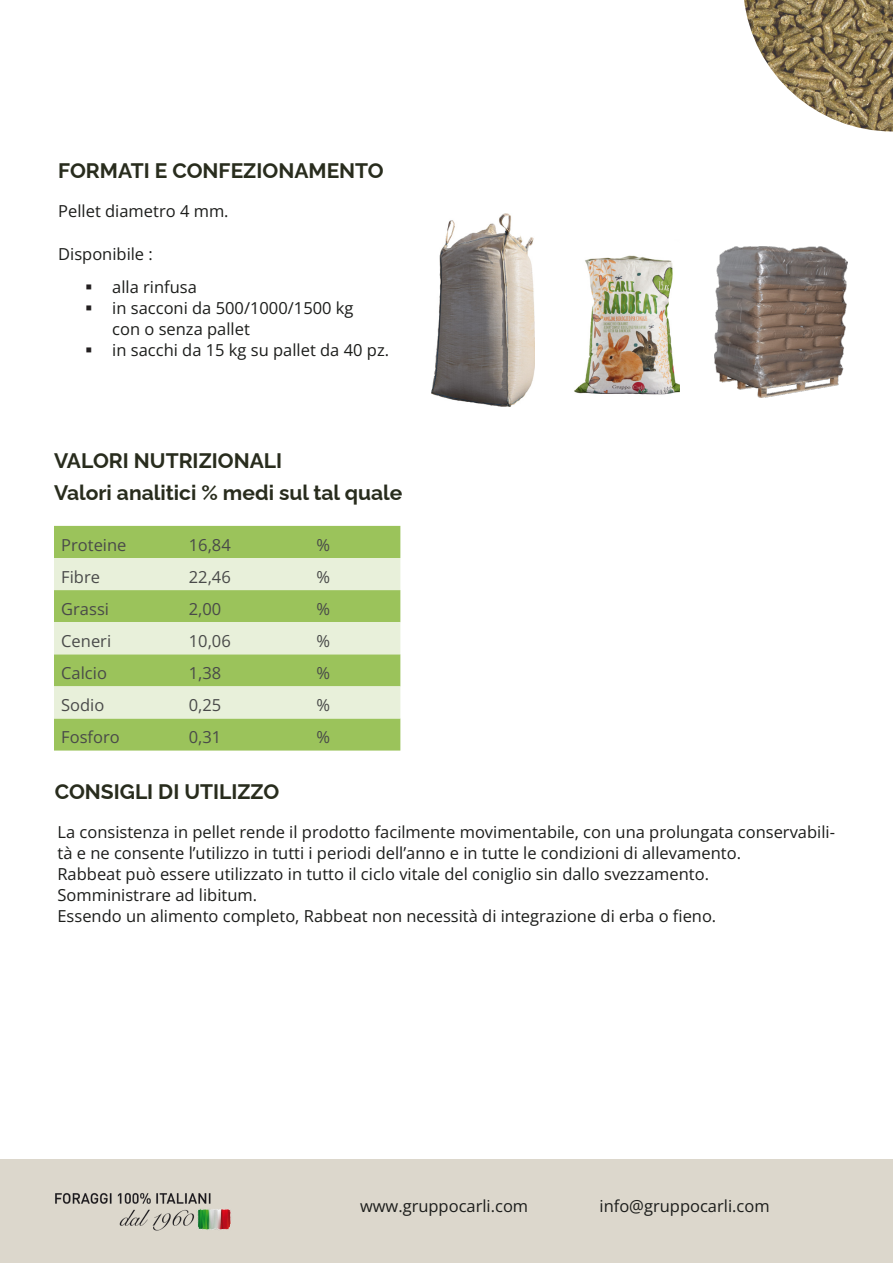
<style>
.page{position:relative;width:893px;height:1263px;background:#fff}
.page>*{position:absolute;margin:0;border:0;box-sizing:border-box;transform-origin:0 0}
.t1{font:700 21px "Raleway";color:#282c1d}
.t2{font:16.5px/21px "Open Sans";color:#1c1d1b}
.t3{font:16.5px "Open Sans";color:#494a49}
.s1{color:#231f20}
</style>
<div class="page">
<div style="left:0;top:1159px;width:893px;height:104px;background:#dcd7cc"></div>
<img style="left:55px;top:1193px;width:176px;height:37px">
<div style="left:54px;top:526px;width:346px;height:224px;background:#9bc35b"></div>
<svg style="left:54px;top:558px;width:346px;height:160px;fill:#e8f0da"></svg>
<img style="left:744px;top:0;width:149px;height:132px">
<img style="left:574px;top:255px;width:105px;height:140px">
<img style="left:431px;top:213px;width:103px;height:194px">
<img style="left:714px;top:246px;width:133px;height:152px">
<p class="t1" style="left:58px;top:154px;width:327px">FORMATI E CONFEZIONAMENTO</p>
<p class="t2" style="left:58px;top:200px;width:172px">Pellet diametro 4 mm.</p>
<p class="t2" style="left:58px;top:243px;width:96px">Disponibile :</p>
<p class="t2" style="left:85px;top:276px;width:113px"><span class="s1">▪</span> alla rinfusa</p>
<p class="t2" style="left:112px;top:297px;width:243px;text-indent:-27px"><span class="s1">▪</span> in sacconi da 500/1000/1500 kg con o senza pallet</p>
<p class="t2" style="left:85px;top:339px;width:305px"><span class="s1">▪</span> in sacchi da 15 kg su pallet da 40 pz.</p>
<p class="t1" style="left:54px;top:444px;width:230px">VALORI NUTRIZIONALI</p>
<p class="t1" style="left:54px;top:476px;width:350px">Valori analitici % medi sul tal quale</p>
<p class="t3" style="left:61px;top:533px;width:67px">Proteine</p>
<p class="t3" style="left:189px;top:533px;width:44px">16,84</p>
<p class="t3" style="left:316px;top:533px;width:15px">%</p>
<p class="t3" style="left:61px;top:565px;width:40px">Fibre</p>
<p class="t3" style="left:189px;top:565px;width:44px">22,46</p>
<p class="t3" style="left:316px;top:565px;width:15px">%</p>
<p class="t3" style="left:61px;top:598px;width:49px">Grassi</p>
<p class="t3" style="left:189px;top:598px;width:34px">2,00</p>
<p class="t3" style="left:316px;top:598px;width:15px">%</p>
<p class="t3" style="left:61px;top:630px;width:51px">Ceneri</p>
<p class="t3" style="left:189px;top:630px;width:44px">10,06</p>
<p class="t3" style="left:316px;top:630px;width:15px">%</p>
<p class="t3" style="left:61px;top:662px;width:47px">Calcio</p>
<p class="t3" style="left:189px;top:662px;width:34px">1,38</p>
<p class="t3" style="left:316px;top:662px;width:15px">%</p>
<p class="t3" style="left:61px;top:694px;width:45px">Sodio</p>
<p class="t3" style="left:189px;top:694px;width:34px">0,25</p>
<p class="t3" style="left:316px;top:694px;width:15px">%</p>
<p class="t3" style="left:61px;top:726px;width:60px">Fosforo</p>
<p class="t3" style="left:189px;top:726px;width:34px">0,31</p>
<p class="t3" style="left:316px;top:726px;width:15px">%</p>
<p class="t1" style="left:55px;top:775px;width:226px">CONSIGLI DI UTILIZZO</p>
<p class="t2" style="left:57px;top:821px;width:779px">La consistenza in pellet rende il prodotto facilmente movimentabile, con una prolungata conservabili&shy;tà e ne consente l’utilizzo in tutti i periodi dell’anno e in tutte le condizioni di allevamento.<br>Rabbeat può essere utilizzato in tutto il ciclo vitale del coniglio sin dallo svezzamento.<br>Somministrare ad libitum.<br>Essendo un alimento completo, Rabbeat non necessità di integrazione di erba o fieno.</p>
<p class="t2" style="left:360px;top:1195px;width:170px">www.gruppocarli.com</p>
<p class="t2" style="left:600px;top:1195px;width:172px">info@gruppocarli.com</p>
</div>
